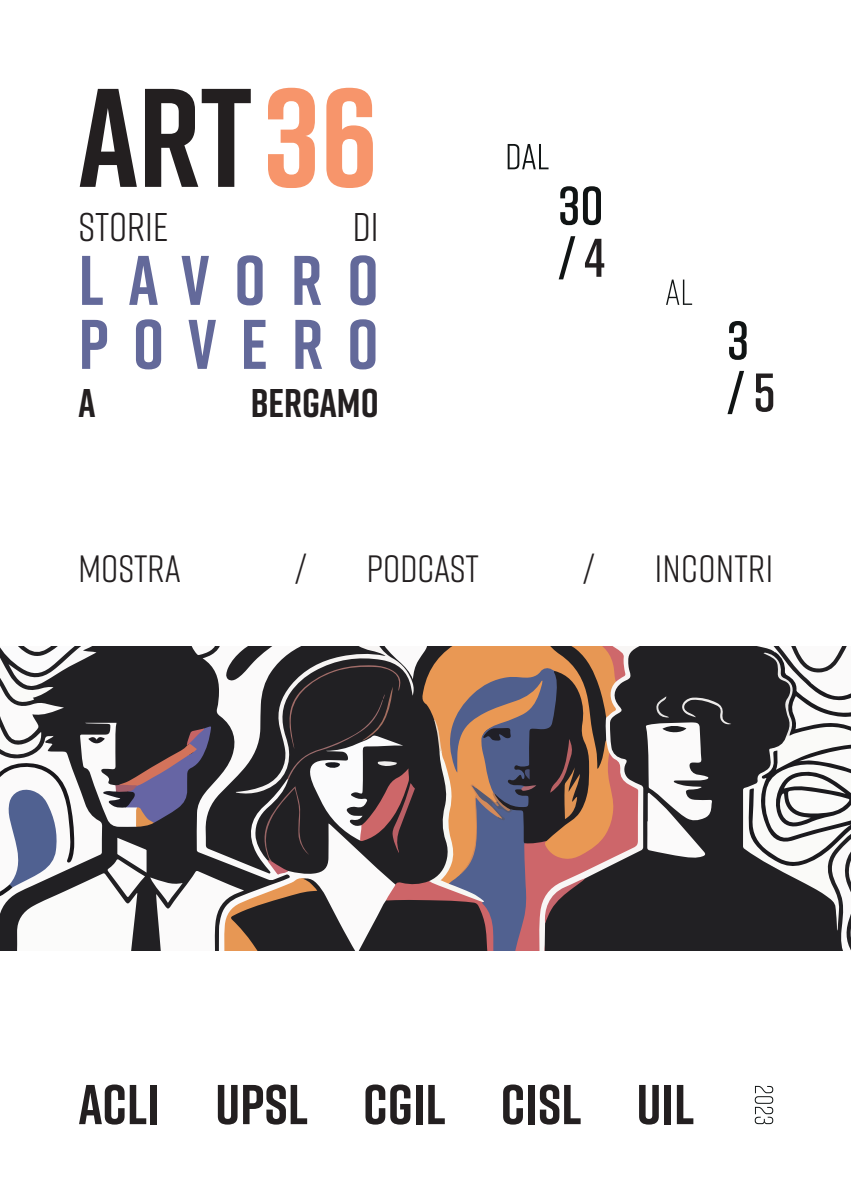
<style>
.page{position:relative;width:851px;height:1202px;background:#fff}
.page>*{position:absolute;margin:0;border:0;box-sizing:border-box;transform-origin:0 0}
.t1{font:700 140px "Rift";color:#231f20}
.t2{font:700 70px/64px "Rift";letter-spacing:.34em;color:#63699a}
.t3{font:700 56px "Rift";color:#231f20}
.t4{font:40px "Rift";color:#231f20}
.t5{font:700 40px "Rift";color:#231f20}
.t6{font:38px "Rift";color:#231f20}
.s1{color:#f7956b}
</style>
<div class="page">
<svg style="left:560px;top:186px;width:17px;height:39px"></svg>
<svg style="left:583px;top:186px;width:18px;height:39px"></svg>
<svg style="left:558px;top:236px;width:17px;height:43px"></svg>
<svg style="left:585px;top:239px;width:19px;height:38px"></svg>
<svg style="left:507px;top:144px;width:41px;height:25px"></svg>
<svg style="left:729px;top:321px;width:17px;height:39px"></svg>
<svg style="left:727px;top:371px;width:17px;height:43px"></svg>
<svg style="left:755px;top:373px;width:18px;height:39px"></svg>
<svg style="left:666px;top:280px;width:26px;height:25px"></svg>
<svg style="left:754px;top:1086px;width:19px;height:38px"></svg>
<svg style="left:737px;top:646px;width:113px;height:305px"></svg>
<svg style="left:0;top:646px;width:731px;height:305px"></svg>
<h1 class="t1" style="left:79px;top:38px;width:302px">ART <span class="s1">36</span></h1>
<p class="t4" style="left:79px;top:199px;width:91px">STORIE</p>
<p class="t4" style="left:353px;top:199px;width:27px">DI</p>
<h2 class="t2" style="left:79px;top:247px;width:302px">LAVORO<br>POVERO</h2>
<p class="t5" style="left:79px;top:374px;width:18px">A</p>
<p class="t5" style="left:251px;top:374px;width:129px">BERGAMO</p>
<p class="t6" style="left:79px;top:542px;width:104px">MOSTRA</p>
<p class="t6" style="left:295px;top:542px;width:14px">/</p>
<p class="t6" style="left:367px;top:542px;width:114px">PODCAST</p>
<p class="t6" style="left:583px;top:542px;width:14px">/</p>
<p class="t6" style="left:655px;top:542px;width:120px">INCONTRI</p>
<h3 class="t3" style="left:79px;top:1064px;width:617px">ACLI UPSL CGIL CISL UIL</h3>
</div>
